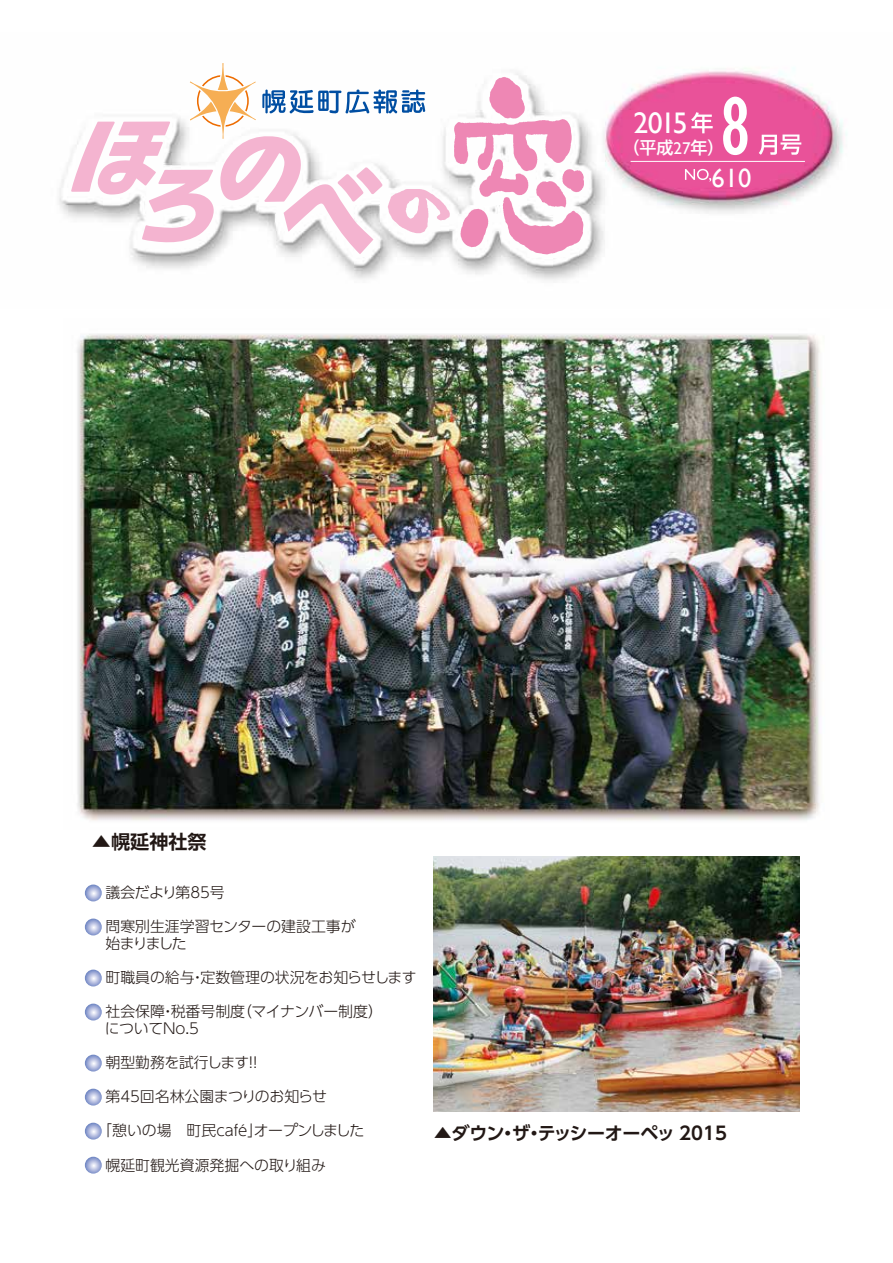
<style>
.page{position:relative;width:893px;height:1263px;background:#fff}
.page>*{position:absolute;margin:0;border:0;box-sizing:border-box;transform-origin:0 0}
.t1{font:condensed 85.05px "Gill Sans";color:#fff}
.t2{font:29.7px "Gill Sans";color:#fff}
.t3{font:26.55px "Gill Sans";color:#fff}
.t4{font:700 19.2px "UD Shin Go Pro De";color:#221815}
.t5{font:700 18px "UD Shin Go Pro De";letter-spacing:-.025em;color:#221815}
.t6{font:500 16.95px "UD Shin Go Pro";color:#fff}
.t7{font:300 14.85px/17px "UD Shin Go Pro";color:#221815}
.t8{font:300 14.85px "UD Shin Go Pro";letter-spacing:-.03em;color:#221815}
.s1{font-family:"Gill Sans";font-weight:400}
</style>
<div class="page">
<img style="left:434px;top:857px;width:365px;height:255px">
<img style="left:77px;top:334px;width:744px;height:487px">
<img style="left:59px;top:68px;width:788px;height:213px">
<hr style="left:631px;top:161px;width:174px;height:1px;background:#fff">
<svg style="left:685px;top:169px;width:26px;height:13px"></svg>
<svg style="left:691px;top:112px;width:22px;height:21px"></svg>
<svg style="left:759px;top:135px;width:42px;height:20px"></svg>
<svg style="left:71px;top:63px;width:513px;height:191px"></svg>
<svg style="left:85px;top:884px;width:17px;height:17px"></svg>
<svg style="left:85px;top:918px;width:17px;height:17px"></svg>
<svg style="left:85px;top:969px;width:17px;height:17px"></svg>
<svg style="left:85px;top:1003px;width:17px;height:17px"></svg>
<svg style="left:85px;top:1055px;width:17px;height:16px"></svg>
<svg style="left:85px;top:1089px;width:17px;height:16px"></svg>
<svg style="left:85px;top:1123px;width:17px;height:16px"></svg>
<svg style="left:85px;top:1157px;width:17px;height:16px"></svg>
<h2 class="t2" style="left:633px;top:106px;width:56px">2015</h2>
<p class="t6" style="left:623px;top:134px;width:104px">（平成<span class="s1">27</span>年）</p>
<h1 class="t1" style="left:720px;top:76px;width:33px">8</h1>
<h3 class="t3" style="left:712px;top:163px;width:41px">610</h3>
<p class="t4" style="left:92px;top:826px;width:116px">▲幌延神社祭</p>
<p class="t7" style="left:105px;top:884px;width:121px">議会だより第85号</p>
<p class="t7" style="left:105px;top:918px;width:252px">問寒別生涯学習センターの建設工事が始まりました</p>
<p class="t7" style="left:105px;top:969px;width:313px">町職員の給与・定数管理の状況をお知らせします</p>
<p class="t7" style="left:105px;top:1003px;width:279px">社会保障・税番号制度（マイナンバー制度）についてNo.5</p>
<p class="t8" style="left:105px;top:1051px;width:159px">朝型勤務を試行します！！</p>
<p class="t7" style="left:105px;top:1088px;width:223px">第45回名林公園まつりのお知らせ</p>
<p class="t7" style="left:97px;top:1122px;width:269px">「憩いの場　町民café」オープンしました</p>
<p class="t7" style="left:105px;top:1156px;width:222px">幌延町観光資源発掘への取り組み</p>
<p class="t5" style="left:434px;top:1119px;width:295px">▲ダウン・ザ・テッシーオーペッ 2015</p>
</div>
